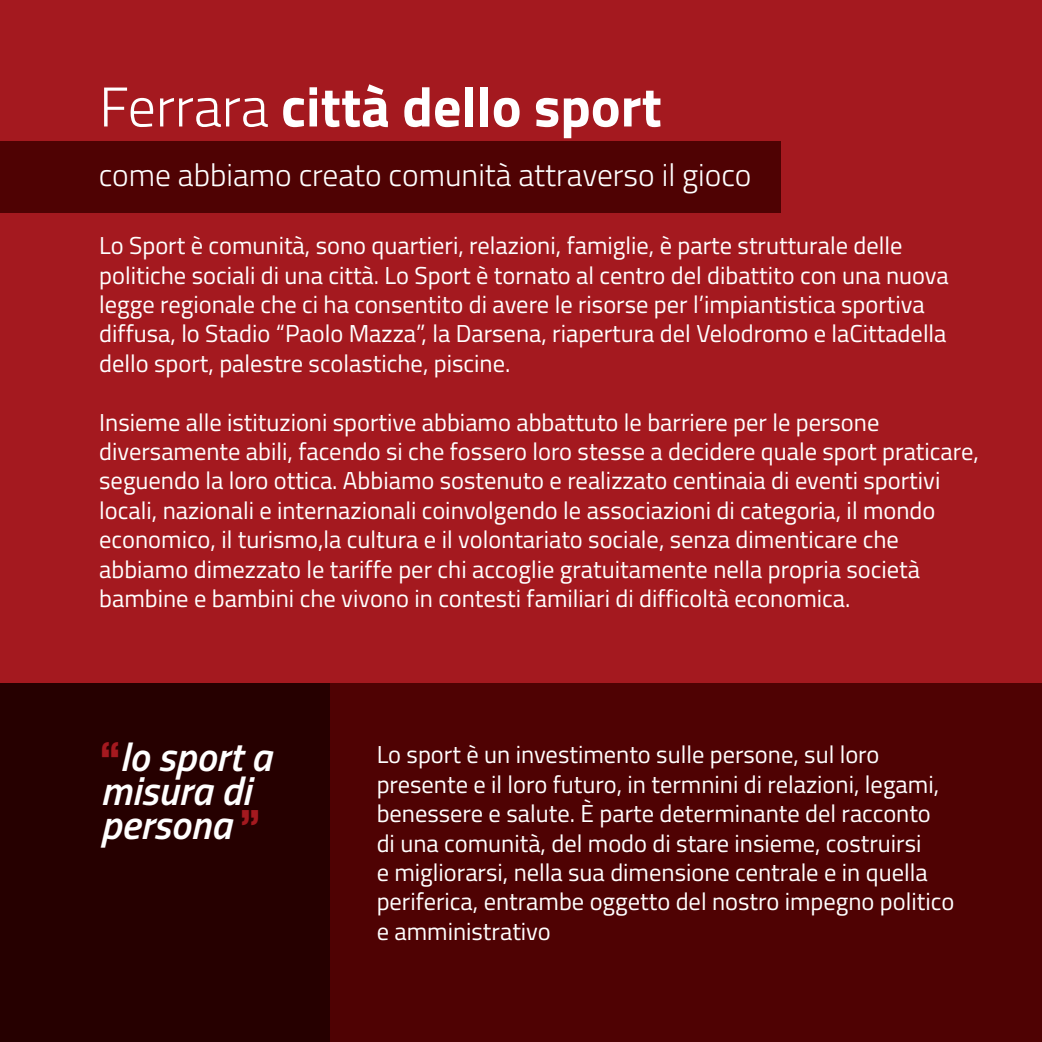
<style>
.page{position:relative;width:1042px;height:1042px;background:#a4191f}
.page>*{position:absolute;margin:0;border:0;box-sizing:border-box;transform-origin:0 0}
.t1{font:700 56px "Titillium Web";color:#fff}
.t2{font:italic 600 40.25px/34.3px "Titillium Web";color:#fff}
.t3{font:300 31.5px "Titillium Web";color:#fff}
.t4{font:24.5px/29.4px "Titillium Web";color:#fff}
.s1{font-weight:300}
.s2{font-family:"Helvetica Neue";font-weight:900;font-style:normal;font-stretch:condensed;color:#a4191f}
</style>
<div class="page">
<div style="left:0;top:141px;width:781px;height:72px;background:#4f0203"></div>
<div style="left:0;top:683px;width:1042px;height:359px;background:#4f0203"></div>
<div style="left:0;top:683px;width:330px;height:359px;background:#260000"></div>
<h1 class="t1" style="left:99px;top:64px;width:564px"><span class="s1">Ferrara</span> città dello sport</h1>
<p class="t3" style="left:99px;top:152px;width:654px">come abbiamo creato comunità attraverso il gioco</p>
<p class="t4" style="left:99px;top:230px;width:851px">Lo Sport è comunità, sono quartieri, relazioni, famiglie, è parte strutturale delle politiche sociali di una città. Lo Sport è tornato al centro del dibattito con una nuova legge regionale che ci ha consentito di avere le risorse per l’impiantistica sportiva diffusa, lo Stadio “Paolo Mazza”, la Darsena, riapertura del Velodromo e laCittadella dello sport, palestre scolastiche, piscine.</p>
<p class="t4" style="left:99px;top:406px;width:881px">Insieme alle istituzioni sportive abbiamo abbattuto le barriere per le persone diversamente abili, facendo si che fossero loro stesse a decidere quale sport praticare, seguendo la loro ottica. Abbiamo sostenuto e realizzato centinaia di eventi sportivi locali, nazionali e internazionali coinvolgendo le associazioni di categoria, il mondo economico, il turismo,la cultura e il volontariato sociale, senza dimenticare che abbiamo dimezzato le tariffe per chi accoglie gratuitamente nella propria società bambine e bambini che vivono in contesti familiari di difficoltà economica.</p>
<h2 class="t2" style="left:100px;top:737px;width:173px"><span class="s2">“</span>lo sport a misura di persona <span class="s2">”</span></h2>
<p class="t4" style="left:377px;top:739px;width:579px">Lo sport è un investimento sulle persone, sul loro presente e il loro futuro, in termnini di relazioni, legami, benessere e salute. È parte determinante del racconto di una comunità, del modo di stare insieme, costruirsi<br>e migliorarsi, nella sua dimensione centrale e in quella periferica, entrambe oggetto del nostro impegno politico e amministrativo</p>
</div>
